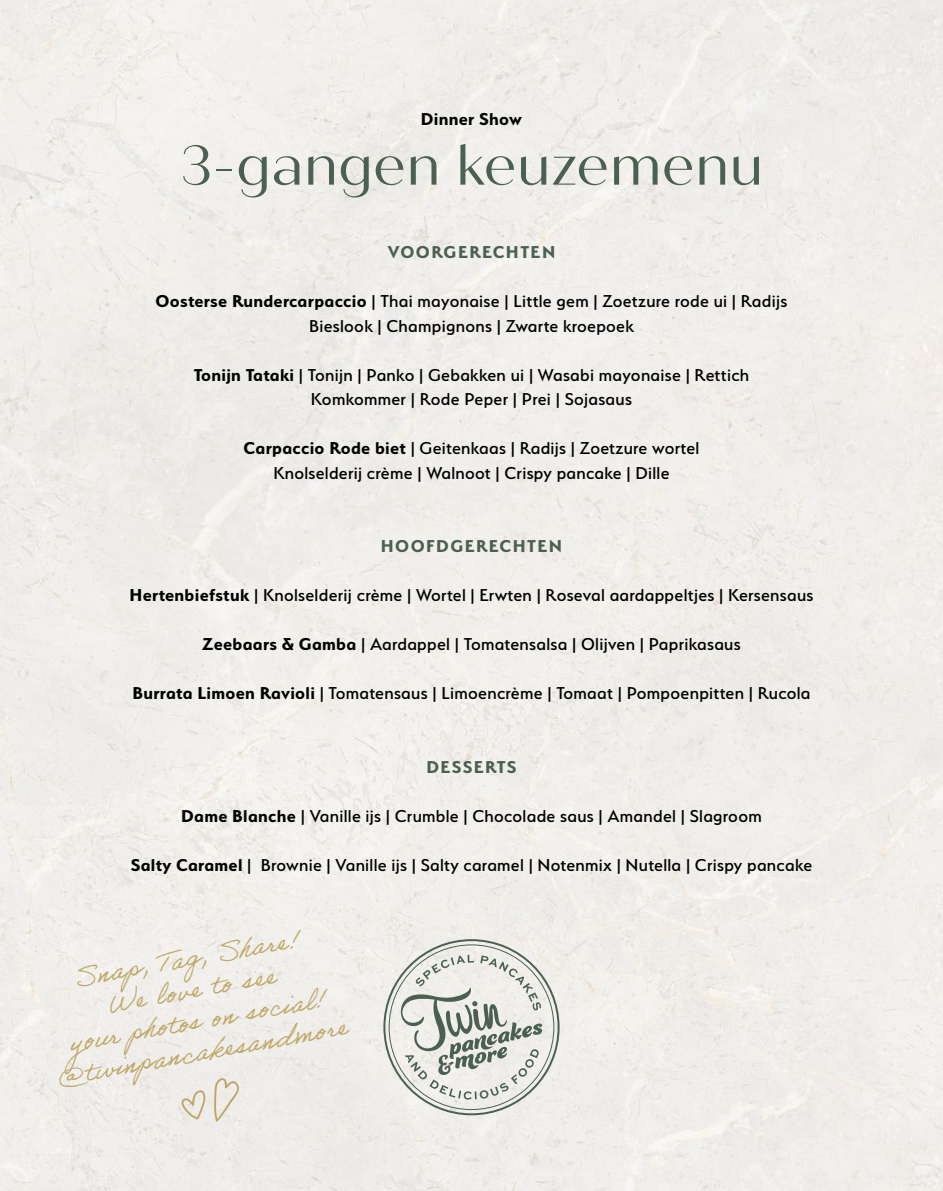
<style>
.page{position:relative;width:943px;height:1191px;background:#f0eeea}
.page>*{position:absolute;margin:0;border:0;box-sizing:border-box;transform-origin:0 0}
.t1{font:55.82px "Quiche Sans";color:#4a6051}
.t2{font:26.25px/31.5px "Adobe Handwriting Ernie";color:#c0a768;text-align:center}
.t3{font:500 19.25px/24.5px "Serenity";letter-spacing:.015em;color:#000;text-align:center}
.t4{font:700 19.25px "Serenity";letter-spacing:.075em;color:#4a6051}
.t5{font:700 19.25px "Serenity";letter-spacing:.015em;color:#000}
.s1{font-weight:700}
</style>
<div class="page">
<svg style="left:383px;top:939px;width:176px;height:176px"></svg>
<svg style="left:181px;top:1089px;width:25px;height:30px"></svg>
<svg style="left:214px;top:1076px;width:26px;height:46px"></svg>
<p class="t5" style="left:421px;top:108px;width:103px">Dinner Show</p>
<h1 class="t1" style="left:179px;top:132px;width:586px">3-gangen keuzemenu</h1>
<p class="t4" style="left:388px;top:241px;width:169px">VOORGERECHTEN</p>
<p class="t3" style="left:156px;top:289px;width:633px"><span class="s1">Oosterse Rundercarpaccio</span> | Thai mayonaise | Little gem | Zoetzure rode ui | Radijs<br>Bieslook | Champignons | Zwarte kroepoek</p>
<p class="t3" style="left:194px;top:362px;width:557px"><span class="s1">Tonijn Tataki</span> | Tonijn | Panko | Gebakken ui | Wasabi mayonaise | Rettich<br>Komkommer | Rode Peper | Prei | Sojasaus</p>
<p class="t3" style="left:243px;top:436px;width:457px"><span class="s1">Carpaccio Rode biet</span> | Geitenkaas | Radijs | Zoetzure wortel<br>Knolselderij crème | Walnoot | Crispy pancake | Dille</p>
<p class="t4" style="left:381px;top:535px;width:183px">HOOFDGERECHTEN</p>
<p class="t3" style="left:129px;top:583px;width:685px"><span class="s1">Hertenbiefstuk</span> | Knolselderij crème | Wortel | Erwten | Roseval aardappeltjes | Kersensaus</p>
<p class="t3" style="left:202px;top:632px;width:540px"><span class="s1">Zeebaars &amp; Gamba</span> | Aardappel | Tomatensalsa | Olijven | Paprikasaus</p>
<p class="t3" style="left:132px;top:681px;width:679px"><span class="s1">Burrata Limoen Ravioli</span> | Tomatensaus | Limoencrème | Tomaat | Pompoenpitten | Rucola</p>
<p class="t4" style="left:426px;top:756px;width:92px">DESSERTS</p>
<p class="t3" style="left:181px;top:803px;width:582px"><span class="s1">Dame Blanche</span> | Vanille ijs | Crumble | Chocolade saus | Amandel | Slagroom</p>
<p class="t3" style="left:131px;top:852px;width:683px"><span class="s1">Salty Caramel</span> | Brownie | Vanille ijs | Salty caramel | Notenmix | Nutella | Crispy pancake</p>
<h2 class="t2" style="left:39px;top:967px;width:294px;rotate:-10deg">Snap, Tag, Share!<br>We love to see<br>your photos on social! @twinpancakesandmore</h2>
</div>
